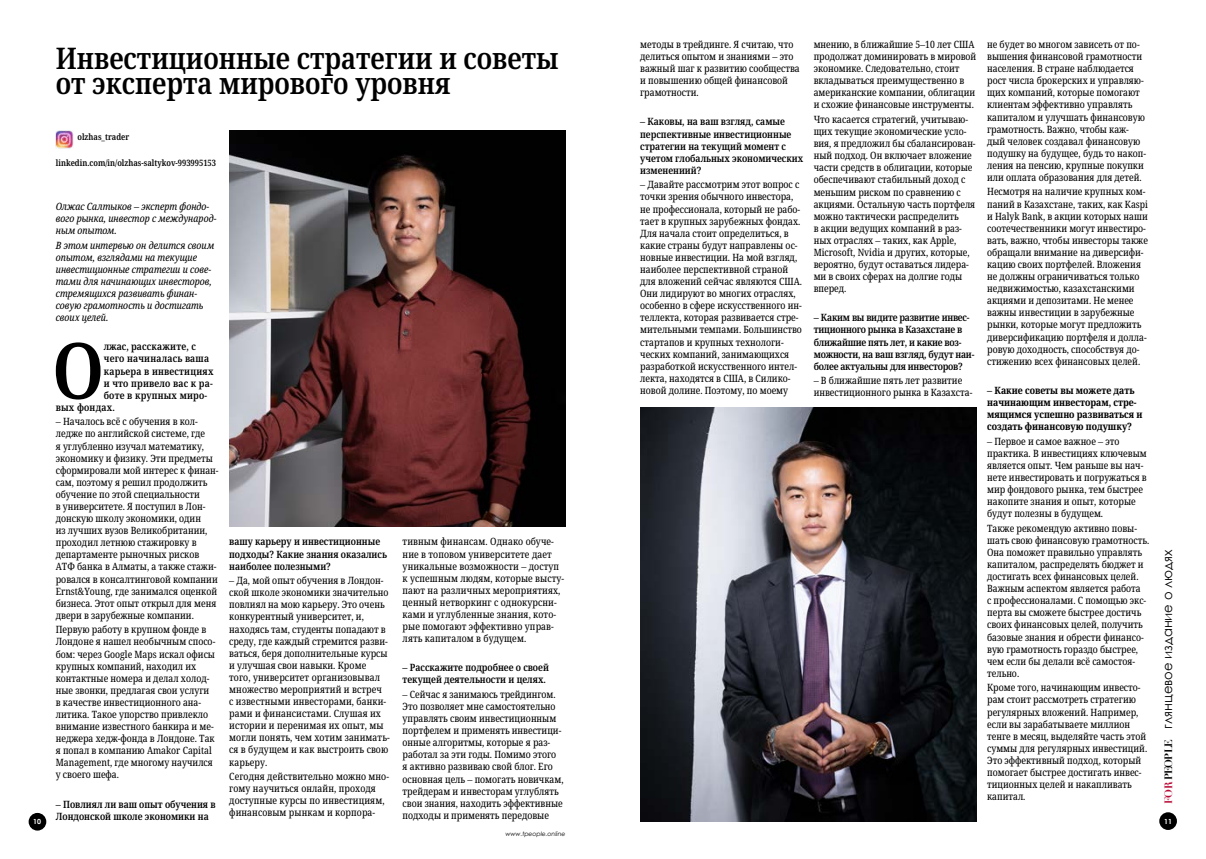
<style>
.page{position:relative;width:1206px;height:859px;background:#fff}
.page>*{position:absolute;margin:0;border:0;box-sizing:border-box;transform-origin:0 0}
.t1{font:600 77.7px "Noto Serif Condensed";color:#000}
.t2{font:600 29.75px/25.4px "Noto Serif Condensed";color:#000}
.t3{font:13.12px "Century Gothic";color:#000}
.t4{font:10.06px/12.1px "Noto Serif Condensed";color:#000}
.t5{font:600 10.06px/12.1px "Noto Serif Condensed";color:#000}
.t6{font:italic 10.06px/12.1px "Noto Serif Condensed";color:#000}
.t7{font:600 10.06px/12.1px "Noto Serif Condensed";letter-spacing:-.02em;color:#000}
.t8{font:700 10.06px/12.1px "Noto Serif Condensed";color:#000}
.t9{font:600 10.06px "Noto Serif Condensed";letter-spacing:.02em;color:#000}
.t10{font:600 8.75px "Noto Serif Condensed";color:#000}
.t11{font:700 7px "Century Gothic";color:#fff}
.t12{font:italic 6.12px "Century Gothic";color:#000}
.s1{font-family:"Didot";font-weight:700;font-size:10.5px;color:#b70b36}
.s2{font-family:"Didot";font-weight:700;font-size:10.5px}
</style>
<div class="page">
<div style="left:1159px;top:812px;width:17px;height:17px;background:#000;border-radius:50%"></div>
<div style="left:29px;top:812px;width:17px;height:18px;background:#000;border-radius:50%"></div>
<img style="left:56px;top:131px;width:17px;height:17px">
<img style="left:229px;top:131px;width:336px;height:395px">
<img style="left:640px;top:407px;width:336px;height:414px">
<p class="t4" style="left:987px;top:39px;width:160px">не будет во многом зависеть от по&shy;вышения финансовой грамотности населения. В стране наблюдается рост числа брокерских и управляю&shy;щих компаний, которые помогают клиентам эффективно управлять капиталом и улучшать финансовую грамотность. Важно, чтобы каж&shy;дый человек создавал финансовую подушку на будущее, будь то накоп&shy;ления на пенсию, крупные покупки или оплата образования для детей.</p>
<p class="t4" style="left:987px;top:186px;width:162px">Несмотря на наличие крупных ком&shy;паний в Казахстане, таких, как Kaspi и Halyk Bank, в акции которых наши соотечественники могут инвестиро&shy;вать, важно, чтобы инвесторы также обращали внимание на диверсифи&shy;кацию своих портфелей. Вложения не должны ограничиваться только недвижимостью, казахстанскими акциями и депозитами. Не менее важны инвестиции в зарубежные рынки, которые могут предложить диверсификацию портфеля и долла&shy;ровую доходность, способствуя до&shy;стижению всех финансовых целей.</p>
<p class="t8" style="left:987px;top:384px;width:157px">– Какие советы вы можете дать начинающим инвесторам, стре&shy;мящимся успешно развиваться и создать финансовую подушку?</p>
<p class="t4" style="left:987px;top:435px;width:161px">– Первое и самое важное – это практика. В инвестициях ключевым является опыт. Чем раньше вы нач&shy;нете инвестировать и погружаться в мир фондового рынка, тем быстрее накопите знания и опыт, которые будут полезны в будущем.</p>
<p class="t4" style="left:987px;top:522px;width:164px">Также рекомендую активно повы&shy;шать свою финансовую грамотность.<br>Она поможет правильно управлять капиталом, распределять бюджет и достигать всех финансовых целей.<br>Важным аспектом является работа<br>с профессионалами. С помощью экс&shy;перта вы сможете быстрее достичь своих финансовых целей, получить базовые знания и обрести финансо&shy;вую грамотность гораздо быстрее, чем если бы делали всё самостоя&shy;тельно.</p>
<p class="t4" style="left:987px;top:681px;width:161px">Кроме того, начинающим инвесто&shy;рам стоит рассмотреть стратегию регулярных вложений. Например, если вы зарабатываете миллион тенге в месяц, выделяйте часть этой суммы для регулярных инвестиций.<br>Это эффективный подход, который помогает быстрее достигать инвес&shy;тиционных целей и накапливать капитал.</p>
<p class="t4" style="left:813px;top:39px;width:164px">мнению, в ближайшие 5–10 лет США продолжат доминировать в мировой экономике. Следовательно, стоит вкладываться преимущественно в американские компании, облигации и схожие финансовые инструменты.</p>
<p class="t4" style="left:813px;top:114px;width:163px">Что касается стратегий, учитываю&shy;щих текущие экономические усло&shy;вия, я предложил бы сбалансирован&shy;ный подход. Он включает вложение части средств в облигации, которые обеспечивают стабильный доход с меньшим риском по сравнению с акциями. Остальную часть портфеля можно тактически распределить<br>в акции ведущих компаний в раз&shy;ных отраслях – таких, как Apple,<br>Microsoft, Nvidia и других, которые, вероятно, будут оставаться лидера&shy;ми в своих сферах на долгие годы вперед.</p>
<p class="t7" style="left:813px;top:312px;width:162px">– Каким вы видите развитие инвес&shy;тиционного рынка в Казахстане в ближайшие пять лет, и какие воз&shy;можности, на ваш взгляд, будут наи&shy;более актуальны для инвесторов?</p>
<p class="t4" style="left:813px;top:375px;width:160px">– В ближайшие пять лет развитие инвестиционного рынка в Казахста-</p>
<p class="t4" style="left:640px;top:39px;width:161px">методы в трейдинге. Я считаю, что делиться опытом и знаниями – это важный шаг к развитию сообщества и повышению общей финансовой грамотности.</p>
<p class="t5" style="left:640px;top:116px;width:164px">– Каковы, на ваш взгляд, самые перспективные инвестиционные стратегии на текущий момент с учетом глобальных экономических изменениий?</p>
<p class="t4" style="left:640px;top:179px;width:163px">– Давайте рассмотрим этот вопрос с точки зрения обычного инвестора, не профессионала, который не рабо&shy;тает в крупных зарубежных фондах.<br>Для начала стоит определиться, в какие страны будут направлены ос&shy;новные инвестиции. На мой взгляд, наиболее перспективной страной для вложений сейчас являются США.<br>Они лидируют во многих отраслях, особенно в сфере искусственного ин&shy;теллекта, которая развивается стре&shy;мительными темпами. Большинство стартапов и крупных технологи&shy;ческих компаний, занимающихся разработкой искусственного интел&shy;лекта, находятся в США, в Силико&shy;новой долине. Поэтому, по моему</p>
<h2 class="t2" style="left:56px;top:46px;width:504px">Инвестиционные стратегии и советы от эксперта мирового уровня</h2>
<p class="t10" style="left:77px;top:131px;width:53px">olzhas_trader</p>
<p class="t10" style="left:56px;top:157px;width:162px">linkedin.com/in/olzhas-saltykov-993995153</p>
<p class="t6" style="left:56px;top:200px;width:162px">Олжас Салтыков – эксперт фондо&shy;вого рынка, инвестор с международ&shy;ным опытом.</p>
<p class="t6" style="left:56px;top:239px;width:160px">В этом интервью он делится своим опытом, взглядами на текущие инвестиционные стратегии и сове&shy;тами для начинающих инвесторов, стремящихся развивать финан&shy;совую грамотность и достигать своих целей.</p>
<h1 class="t1" style="left:53px;top:316px;width:53px">О</h1>
<p class="t9" style="left:104px;top:339px;width:94px">лжас, расскажите, с</p>
<p class="t9" style="left:104px;top:352px;width:107px">чего начиналась ваша</p>
<p class="t9" style="left:104px;top:364px;width:111px">карьера в инвестициях</p>
<p class="t9" style="left:104px;top:376px;width:110px">и что привело вас к ра-</p>
<p class="t9" style="left:104px;top:388px;width:105px">боте в крупных миро-</p>
<p class="t9" style="left:56px;top:400px;width:60px">вых фондах.</p>
<p class="t4" style="left:56px;top:416px;width:164px">– Началось всё с обучения в кол&shy;ледже по английской системе, где<br>я углубленно изучал математику, экономику и физику. Эти предметы сформировали мой интерес к финан&shy;сам, поэтому я решил продолжить обучение по этой специальности<br>в университете. Я поступил в Лон&shy;донскую школу экономики, один<br>из лучших вузов Великобритании, проходил летнюю стажировку в департаменте рыночных рисков<br>АТФ банка в Алматы, а также стажи&shy;ровался в консалтинговой компании<br>Ernst&amp;Young, где занимался оценкой бизнеса. Этот опыт открыл для меня двери в зарубежные компании.</p>
<p class="t4" style="left:56px;top:623px;width:161px">Первую работу в крупном фонде в<br>Лондоне я нашел необычным спосо&shy;бом: через Google Maps искал офисы крупных компаний, находил их контактные номера и делал холод&shy;ные звонки, предлагая свои услуги в качестве инвестиционного ана&shy;литика. Такое упорство привлекло внимание известного банкира и ме&shy;неджера хедж-фонда в Лондоне. Так я попал в компанию Amakor Capital<br>Management, где многому научился у своего шефа.</p>
<p class="t5" style="left:56px;top:797px;width:161px">– Повлиял ли ваш опыт обучения в<br>Лондонской школе экономики на</p>
<p class="t4" style="left:402px;top:536px;width:163px">тивным финансам. Однако обуче&shy;ние в топовом университете дает уникальные возможности – доступ к успешным людям, которые высту&shy;пают на различных мероприятиях, ценный нетворкинг с однокурсни&shy;ками и углубленные знания, кото&shy;рые помогают эффективно управ&shy;лять капиталом в будущем.</p>
<p class="t5" style="left:402px;top:661px;width:148px">– Расскажите подробнее о своей текущей деятельности и целях.</p>
<p class="t4" style="left:402px;top:688px;width:162px">– Сейчас я занимаюсь трейдингом.<br>Это позволяет мне самостоятельно управлять своим инвестиционным портфелем и применять инвестици&shy;онные алгоритмы, которые я раз&shy;работал за эти годы. Помимо этого я активно развиваю свой блог. Его основная цель – помогать новичкам, трейдерам и инвесторам углублять свои знания, находить эффективные подходы и применять передовые</p>
<p class="t5" style="left:229px;top:536px;width:159px">вашу карьеру и инвестиционные подходы? Какие знания оказались наиболее полезными?</p>
<p class="t4" style="left:229px;top:574px;width:162px">– Да, мой опыт обучения в Лондон&shy;ской школе экономики значительно повлиял на мою карьеру. Это очень конкурентный университет, и, находясь там, студенты попадают в среду, где каждый стремится разви&shy;ваться, беря дополнительные курсы и улучшая свои навыки. Кроме того, университет организовывал множество мероприятий и встреч<br>с известными инвесторами, банки&shy;рами и финансистами. Слушая их истории и перенимая их опыт, мы могли понять, чем хотим занимать&shy;ся в будущем и как выстроить свою карьеру.</p>
<p class="t4" style="left:229px;top:770px;width:161px">Сегодня действительно можно мно&shy;гому научиться онлайн, проходя доступные курсы по инвестициям, финансовым рынкам и корпора-</p>
<h3 class="t3" style="left:1158px;top:803px;width:256px;rotate:-90deg"><span class="s1">FOR</span> <span class="s2">PEOPLE</span> глянцевое издание о людях</h3>
<p class="t11" style="left:33px;top:816px;width:9px">10</p>
<p class="t11" style="left:1164px;top:815px;width:9px">11</p>
<p class="t12" style="left:505px;top:829px;width:62px">www.tpeople.online</p>
</div>
